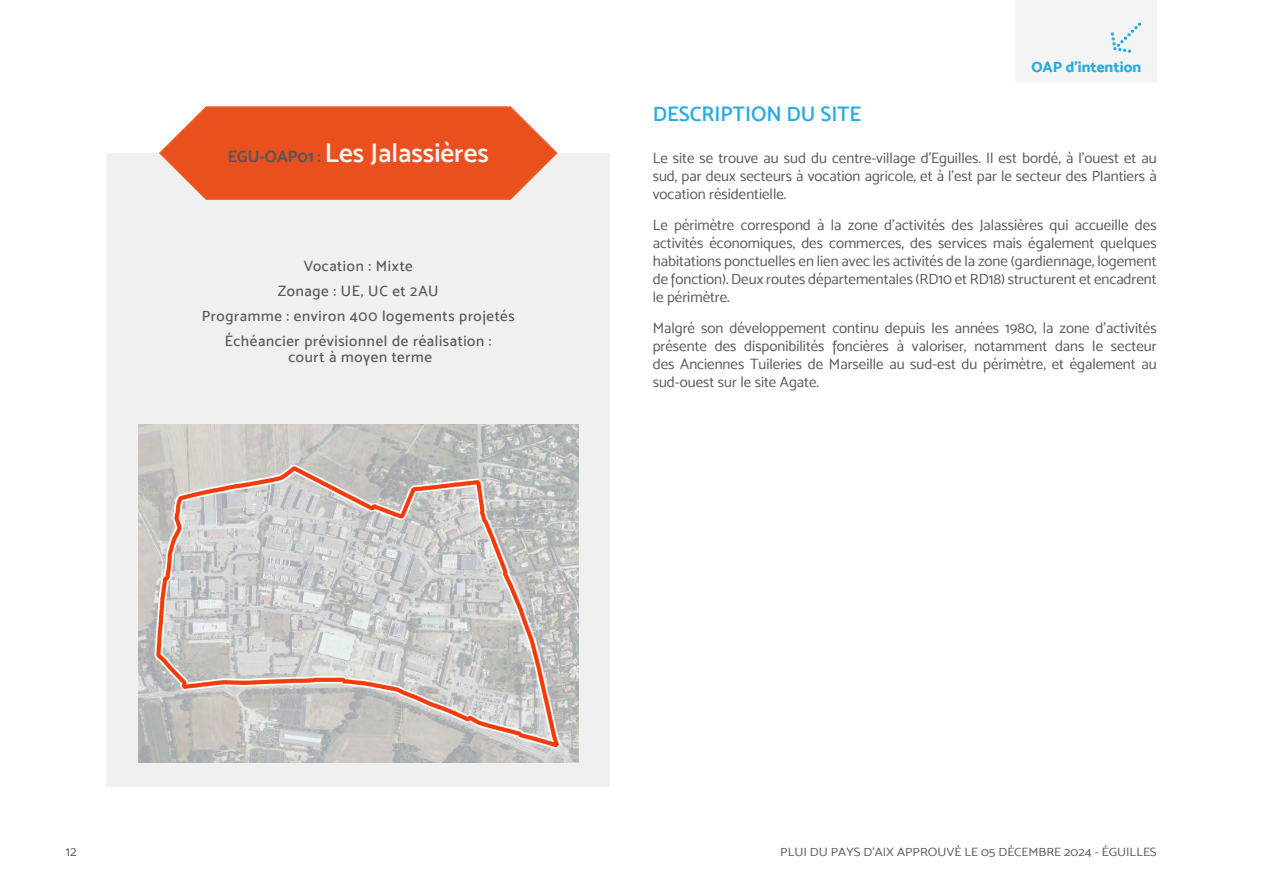
<style>
.page{position:relative;width:1263px;height:893px;background:#fff}
.page>*{position:absolute;margin:0;border:0;box-sizing:border-box;transform-origin:0 0}
.Nom_OAP{font:27px "Mosk Semi Bold 600";color:#f4f4f4}
.Titre_3_-_bleu{font:21px "Mosk Semi Bold 600";color:#28abe3}
.t1{font:15px/18px "Mosk Normal 400";color:#575756;text-align:justify}
.Encadré{font:15px/16.5px "Mosk Medium 500";letter-spacing:.045em;color:#575756;text-align:center}
.t2{font:15px "Mosk Extra Bold 800";color:#28abe3}
.t3{font:13.5px "Mosk Normal 400";color:#575756}
.t4{font:12px "Mosk Normal 400";color:#575756;scale:1.1 1}
.s1{font-family:"Mosk Bold 700";font-size:16.5px;color:#575756}
</style>
<div class="page">
<div style="left:106px;top:153px;width:504px;height:634px;background:#f0f0f0"></div>
<svg style="left:159px;top:106px;width:399px;height:94px;background:#ea6439"></svg>
<img style="left:138px;top:424px;width:440px;height:338px">
<div style="left:1015px;top:0;width:142px;height:81px;background:#f4f4f4"></div>
<svg style="left:1110px;top:22px;width:31px;height:31px"></svg>
<p class="Titre_3_-_bleu" style="left:653px;top:102px;width:210px">DESCRIPTION DU SITE</p>
<p class="t2" style="left:1031px;top:57px;width:111px">OAP d'intention</p>
<p class="Nom_OAP" style="left:228px;top:137px;width:263px"><span class="s1">EGU-OAP01 :</span> Les Jalassières</p>
<p class="t1" style="left:653px;top:149px;width:505px">Le site se trouve au sud du centre-village d’Eguilles. Il est bordé, à l’ouest et au sud, par deux secteurs à vocation agricole, et à l'est par le secteur des Plantiers à vocation résidentielle.</p>
<p class="t1" style="left:653px;top:216px;width:505px">Le périmètre correspond à la zone d'activités des Jalassières qui accueille des activités économiques, des commerces, des services mais également quelques habitations ponctuelles en lien avec les activités de la zone (gardiennage, logement de fonction). Deux routes départementales (RD10 et RD18) structurent et encadrent le périmètre.</p>
<p class="t1" style="left:653px;top:319px;width:505px">Malgré son développement continu depuis les années 1980, la zone d'activités présente des disponibilités foncières à valoriser, notamment dans le secteur des Anciennes Tuileries de Marseille au sud-est du périmètre, et également au sud-ouest sur le site Agate.</p>
<p class="Encadré" style="left:304px;top:257px;width:111px">Vocation : Mixte</p>
<p class="Encadré" style="left:278px;top:282px;width:162px">Zonage : UE, UC et 2AU</p>
<p class="Encadré" style="left:202px;top:307px;width:314px">Programme : environ 400 logements projetés</p>
<p class="Encadré" style="left:225px;top:332px;width:268px">Échéancier prévisionnel de réalisation : court à moyen terme</p>
<p class="t3" style="left:66px;top:843px;width:12px">12</p>
<p class="t4" style="left:780px;top:844px;width:344px">PLUI DU PAYS D’AIX APPROUVÉ LE 05 DÉCEMBRE 2024 - ÉGUILLES</p>
</div>
